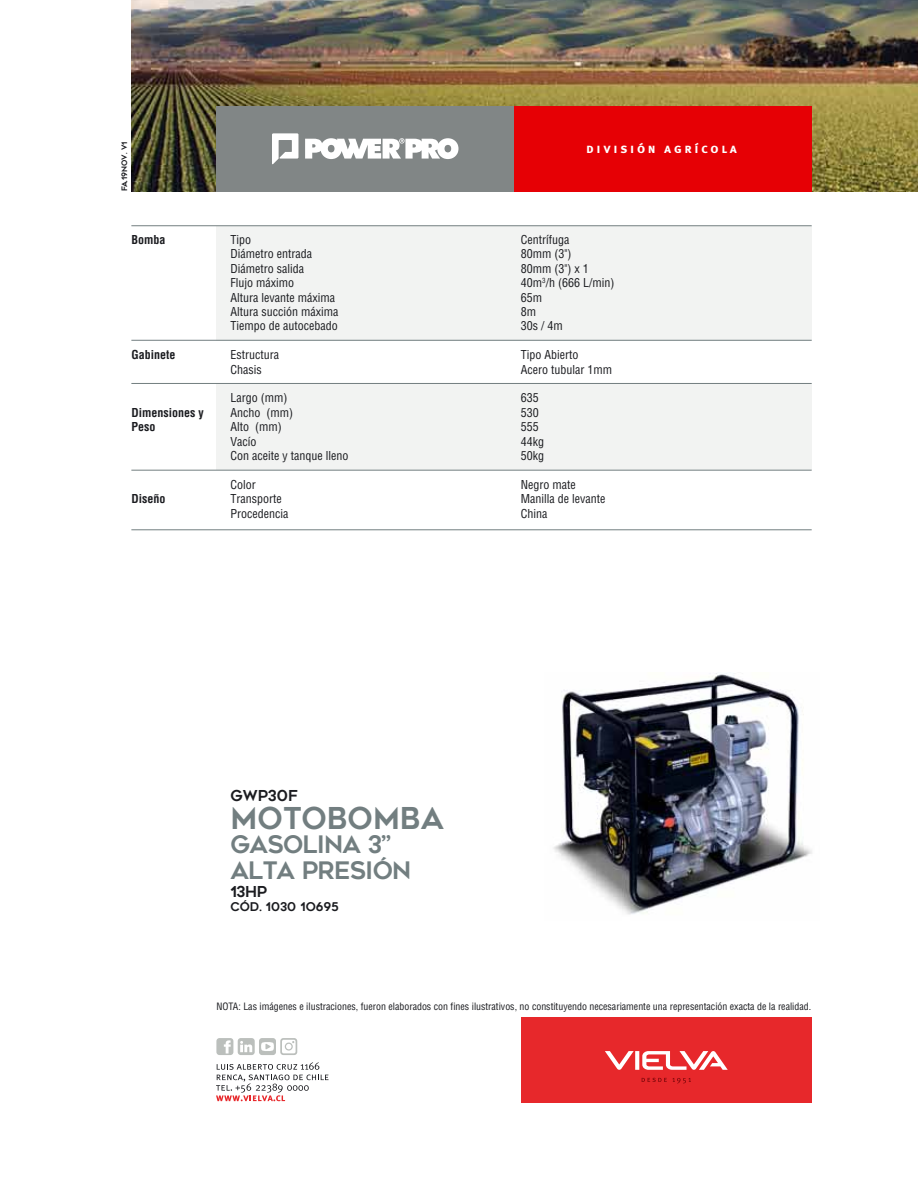
<style>
.page{position:relative;width:918px;height:1188px;background:#fff}
.page>*{position:absolute;margin:0;border:0;box-sizing:border-box;transform-origin:0 0}
.t1{font:30px "Geometos";color:#727e80}
.t2{font:24px/25.5px "Geometos";letter-spacing:-.03em;color:#727e80}
.t3{font:15px "Geometos";color:#1b1c20}
.t4{font:13.5px "Meta Plus Bold Caps";letter-spacing:.2em;color:#fff}
.t5{font:condensed 12px/14.4px "Helvetica";color:#1b1c20}
.t6{font:700 condensed 12px/14.4px "Helvetica";color:#1b1c20}
.t7{font:12px "Geometos";color:#1b1c20}
.t8{font:condensed 9.9px "Helvetica";color:#1b1c20}
.t9{font:7.5px "Geometos";color:#1b1c20}
</style>
<div class="page">
<div style="left:521px;top:1018px;width:291px;height:85px;background:#e7282b"></div>
<svg style="left:216px;top:1038px;width:81px;height:17px"></svg>
<svg style="left:216px;top:1062px;width:113px;height:39px"></svg>
<svg style="left:605px;top:1051px;width:123px;height:19px"></svg>
<svg style="left:642px;top:1078px;width:49px;height:6px"></svg>
<img style="left:553px;top:673px;width:259px;height:242px">
<div style="left:216px;top:226px;width:596px;height:114px;background:#f2f3f2"></div>
<div style="left:216px;top:383px;width:596px;height:87px;background:#f2f3f2"></div>
<hr style="left:131px;top:225px;width:681px;height:1px;background:#727e80">
<hr style="left:131px;top:340px;width:681px;height:1px;background:#727e80">
<hr style="left:131px;top:383px;width:681px;height:1px;background:#727e80">
<hr style="left:131px;top:470px;width:681px;height:1px;background:#727e80">
<hr style="left:131px;top:529px;width:681px;height:1px;background:#727e80">
<img style="left:131px;top:0;width:787px;height:191px">
<div style="left:514px;top:106px;width:298px;height:85px;background:#e60005"></div>
<div style="left:216px;top:106px;width:298px;height:85px;background:#818686"></div>
<svg style="left:272px;top:133px;width:26px;height:31px"></svg>
<svg style="left:305px;top:138px;width:153px;height:21px"></svg>
<p class="t9" style="left:120px;top:191px;width:51px;rotate:-90deg">FA.19NOV. V1</p>
<p class="t4" style="left:586px;top:141px;width:152px">división agrícola</p>
<p class="t6" style="left:131px;top:232px;width:36px">Bomba</p>
<p class="t6" style="left:131px;top:348px;width:46px">Gabinete</p>
<p class="t6" style="left:131px;top:405px;width:74px">Dimensiones y<br>Peso</p>
<p class="t6" style="left:131px;top:492px;width:35px">Diseño</p>
<p class="t5" style="left:230px;top:232px;width:109px">Tipo<br>Diámetro entrada<br>Diámetro salida<br>Flujo máximo<br>Altura levante máxima<br>Altura succión máxima<br>Tiempo de autocebado</p>
<p class="t5" style="left:230px;top:348px;width:50px">Estructura<br>Chasis</p>
<p class="t5" style="left:230px;top:391px;width:119px">Largo (mm)<br>Ancho (mm)<br>Alto (mm)<br>Vacío<br>Con aceite y tanque lleno</p>
<p class="t5" style="left:230px;top:477px;width:59px">Color<br>Transporte<br>Procedencia</p>
<p class="t5" style="left:521px;top:232px;width:95px">Centrífuga<br>80mm (3")<br>80mm (3") x 1<br>40m<sup>3</sup>/h (666 L/min)<br>65m<br>8m<br>30s / 4m</p>
<p class="t5" style="left:521px;top:348px;width:93px">Tipo Abierto<br>Acero tubular 1mm</p>
<p class="t5" style="left:521px;top:391px;width:25px">635<br>530<br>555<br>44kg<br>50kg</p>
<p class="t5" style="left:521px;top:477px;width:86px">Negro mate<br>Manilla de levante<br>China</p>
<p class="t3" style="left:230px;top:787px;width:69px">GWP30F</p>
<h1 class="t1" style="left:230px;top:801px;width:215px">MOTOBOMBA</h1>
<h2 class="t2" style="left:230px;top:832px;width:182px">GASOLINA 3”<br>ALTA PRESIÓN</h2>
<p class="t3" style="left:230px;top:883px;width:38px">13HP</p>
<p class="t7" style="left:230px;top:900px;width:110px">CÓD. 1030 1O695</p>
<p class="t8" style="left:216px;top:1000px;width:596px">NOTA: Las imágenes e ilustraciones, fueron elaborados con fines ilustrativos, no constituyendo necesariamente una representación exacta de la realidad.</p>
</div>
